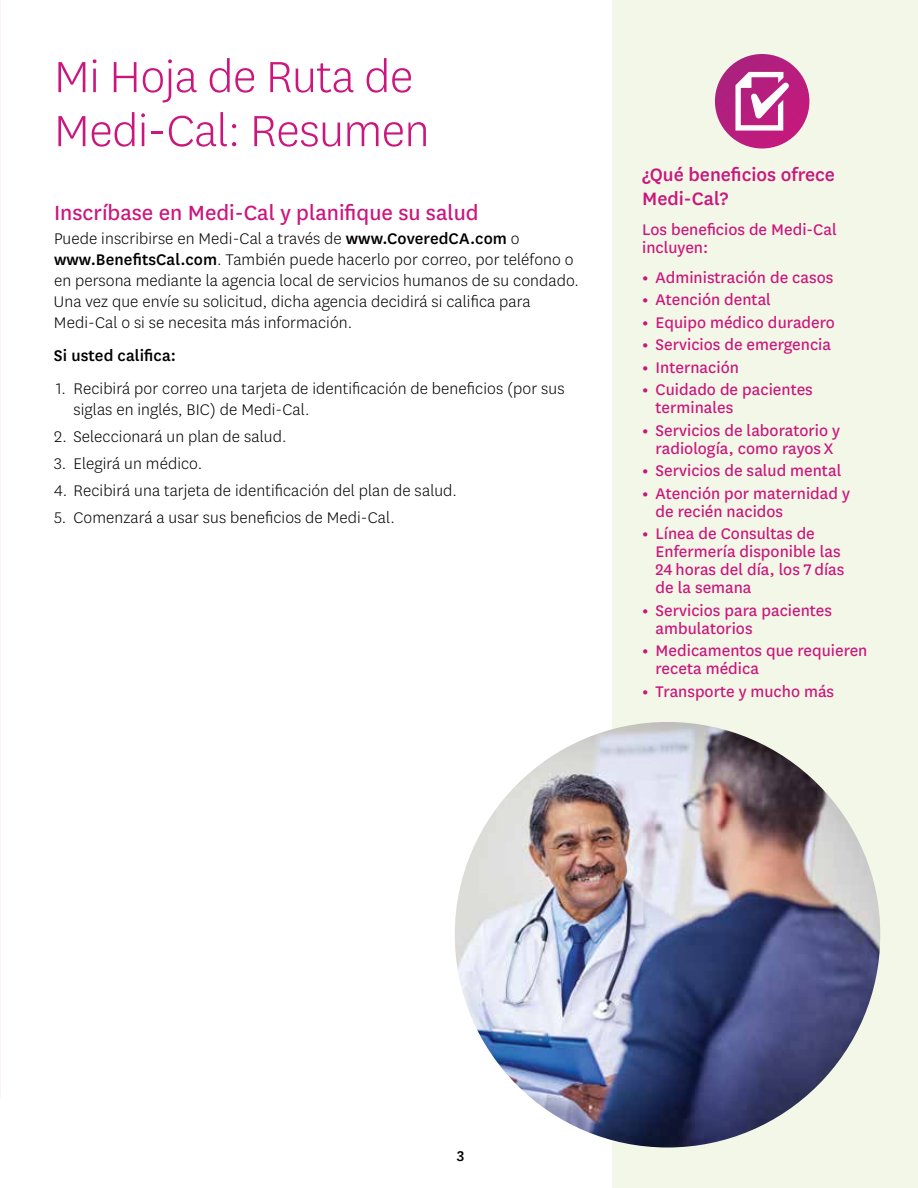
<style>
.page{position:relative;width:918px;height:1188px;background:#fff}
.page>*{position:absolute;margin:0;border:0;box-sizing:border-box;transform-origin:0 0}
.t1{font:300 51px/54px "Centene Sans";letter-spacing:-.01em;color:#cb167d}
.t2{font:24px "Centene Sans";color:#cb167d}
.t3{font:500 21px/24px "Centene Sans";color:#cb167d}
.t4{font:300 18px/21px "Centene Sans";letter-spacing:.005em;color:#000}
.t5{font:18px/18px "Centene Sans";color:#cb167d}
.t6{font:500 18px "Centene Sans";letter-spacing:.005em;color:#000}
.t7{font:500 16.5px "Centene Sans";color:#000}
.s1{font-weight:500}
.s2{font-weight:700}
</style>
<div class="page">
<div style="left:612px;top:0;width:306px;height:1188px;background:#f3f7e7"></div>
<svg style="left:0;top:0;width:1px;height:1098px"></svg>
<div style="left:715px;top:54px;width:94px;height:94px;background:linear-gradient(to right,#ae227f,#c01a7d);border-radius:47px"></div>
<svg style="left:735px;top:72px;width:54px;height:59px;background:#d67fb5"></svg>
<img style="left:455px;top:722px;width:425px;height:426px;border-radius:213px">
<h2 class="t1" style="left:54px;top:48px;width:377px">Mi Hoja de Ruta de<br>Medi-Cal: Resumen</h2>
<h3 class="t2" style="left:54px;top:197px;width:426px">Inscríbase en Medi‑Cal y planifique su salud</h3>
<p class="t4" style="left:54px;top:227px;width:526px">Puede inscribirse en Medi-Cal a través de <span class="s1">www.CoveredCA.com</span> o <span class="s1">www.BenefitsCal.com</span>. También puede hacerlo por correo, por teléfono o en persona mediante la agencia local de servicios humanos de su condado.<br>Una vez que envíe su solicitud, dicha agencia decidirá si califica para Medi-Cal o si se necesita más información.</p>
<h4 class="t6" style="left:54px;top:343px;width:124px">Si usted califica:</h4>
<p class="t4" style="left:74px;top:377px;width:493px;text-indent:-17px">1. Recibirá por correo una tarjeta de identificación de beneficios (por sus siglas en inglés, BIC) de Medi-Cal.</p>
<p class="t4" style="left:54px;top:425px;width:234px">2. Seleccionará un plan de salud.</p>
<p class="t4" style="left:54px;top:452px;width:150px">3. Elegirá un médico.</p>
<p class="t4" style="left:54px;top:479px;width:405px">4. Recibirá una tarjeta de identificación del plan de salud.</p>
<p class="t4" style="left:54px;top:506px;width:342px">5. Comenzará a usar sus beneficios de Medi-Cal.</p>
<h4 class="t3" style="left:642px;top:161px;width:194px">¿Qué beneficios ofrece<br>Medi-Cal?</h4>
<p class="t5" style="left:642px;top:219px;width:196px">Los beneficios de Medi‑Cal incluyen:</p>
<p class="t5" style="left:642px;top:267px;width:193px"><span class="s2">•</span> Administración de casos</p>
<p class="t5" style="left:642px;top:290px;width:130px"><span class="s2">•</span> Atención dental</p>
<p class="t5" style="left:642px;top:312px;width:194px"><span class="s2">•</span> Equipo médico duradero</p>
<p class="t5" style="left:642px;top:335px;width:190px"><span class="s2">•</span> Servicios de emergencia</p>
<p class="t5" style="left:642px;top:357px;width:98px"><span class="s2">•</span> Internación</p>
<p class="t5" style="left:656px;top:380px;width:159px;text-indent:-14px"><span class="s2">•</span> Cuidado de pacientes terminales</p>
<p class="t5" style="left:642px;top:420px;width:200px;text-align:center"><span class="s2">•</span> Servicios de laboratorio y radiología, como rayos X</p>
<p class="t5" style="left:642px;top:461px;width:201px"><span class="s2">•</span> Servicios de salud mental</p>
<p class="t5" style="left:656px;top:483px;width:196px;text-indent:-14px"><span class="s2">•</span> Atención por maternidad y de recién nacidos</p>
<p class="t5" style="left:656px;top:524px;width:190px;text-indent:-14px"><span class="s2">•</span> Línea de Consultas de<br>Enfermería disponible las<br>24 horas del día, los 7 días de la semana</p>
<p class="t5" style="left:656px;top:600px;width:178px;text-indent:-14px"><span class="s2">•</span> Servicios para pacientes ambulatorios</p>
<p class="t5" style="left:656px;top:641px;width:213px;text-indent:-14px"><span class="s2">•</span> Medicamentos que requieren receta médica</p>
<p class="t5" style="left:642px;top:681px;width:194px"><span class="s2">•</span> Transporte y mucho más</p>
<p class="t7" style="left:457px;top:1145px;width:9px">3</p>
</div>
